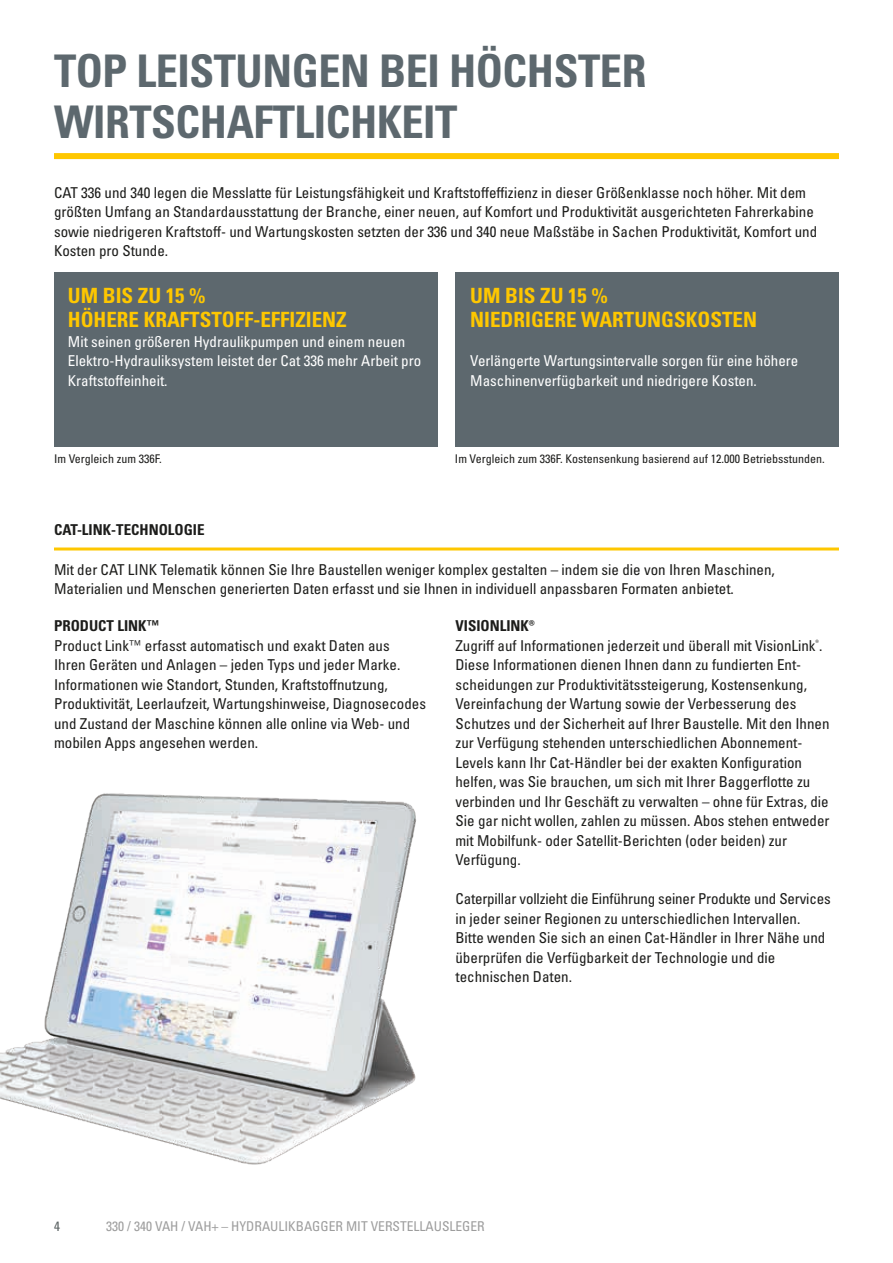
<style>
.page{position:relative;width:893px;height:1263px;background:#fff}
.page>*{position:absolute;margin:0;border:0;box-sizing:border-box;transform-origin:0 0}
.t1{font:700 condensed 45px/51px "Univers LT Pro";letter-spacing:-.01em;color:#5d686e}
.t2{font:700 condensed 21px/24px "Univers LT Pro";color:#fec700}
.t3{font:condensed 15px/19.5px "Univers LT Pro";color:#1d1d1b}
.t4{font:condensed 15px/19.5px "Univers LT Pro";color:#fff}
.t5{font:700 condensed 15px "Univers LT Pro";color:#1d1d1b}
.t6{font:condensed 13.5px "Univers LT Pro";color:#9d9d9d}
.t7{font:condensed 13.5px "Univers LT Pro";color:#5c6364}
.t8{font:condensed 12px "Univers LT Pro";color:#1d1d1b}
.s1{font-weight:700}
</style>
<div class="page">
<div style="left:455px;top:272px;width:384px;height:174px;background:#5d686e"></div>
<hr style="left:54px;top:547px;width:785px;height:3px;background:#fec700">
<img style="left:0;top:793px;width:416px;height:372px">
<div style="left:54px;top:272px;width:383px;height:174px;background:#5d686e"></div>
<div style="left:54px;top:153px;width:785px;height:6px;background:#fec700"></div>
<h1 class="t1" style="left:54px;top:44px;width:594px">TOP LEISTUNGEN BEI HÖCHSTER<br>WIRTSCHAFTLICHKEIT</h1>
<p class="t3" style="left:54px;top:182px;width:765px">CAT 336 und 340 legen die Messlatte für Leistungsfähigkeit und Kraftstoffeffizienz in dieser Größenklasse noch höher. Mit dem größten Umfang an Standardausstattung der Branche, einer neuen, auf Komfort und Produktivität ausgerichteten Fahrerkabine sowie niedrigeren Kraftstoff- und Wartungskosten setzten der 336 und 340 neue Maßstäbe in Sachen Produktivität, Komfort und Kosten pro Stunde.</p>
<h2 class="t2" style="left:68px;top:283px;width:280px">UM BIS ZU 15 %<br>HÖHERE KRAFTSTOFF-EFFIZIENZ</h2>
<p class="t4" style="left:68px;top:331px;width:355px">Mit seinen größeren Hydraulikpumpen und einem neuen<br>Elektro-Hydrauliksystem leistet der Cat 336 mehr Arbeit pro<br>Kraftstoffeinheit.</p>
<h2 class="t2" style="left:470px;top:283px;width:288px">UM BIS ZU 15 %<br>NIEDRIGERE WARTUNGSKOSTEN</h2>
<p class="t4" style="left:470px;top:351px;width:330px">Verlängerte Wartungsintervalle sorgen für eine höhere<br>Maschinenverfügbarkeit und niedrigere Kosten.</p>
<p class="t8" style="left:54px;top:451px;width:109px">Im Vergleich zum 336F.</p>
<p class="t8" style="left:455px;top:451px;width:371px">Im Vergleich zum 336F. Kostensenkung basierend auf 12.000 Betriebsstunden.</p>
<p class="t5" style="left:54px;top:521px;width:152px">CAT-LINK-TECHNOLOGIE</p>
<p class="t3" style="left:54px;top:559px;width:722px">Mit der CAT LINK Telematik können Sie Ihre Baustellen weniger komplex gestalten – indem sie die von Ihren Maschinen,<br>Materialien und Menschen generierten Daten erfasst und sie Ihnen in individuell anpassbaren Formaten anbietet.</p>
<p class="t5" style="left:54px;top:617px;width:107px">PRODUCT LINK™</p>
<p class="t3" style="left:54px;top:635px;width:373px">Product Link™ erfasst automatisch und exakt Daten aus<br>Ihren Geräten und Anlagen – jeden Typs und jeder Marke.<br>Informationen wie Standort, Stunden, Kraftstoffnutzung, Produktivität, Leerlaufzeit, Wartungshinweise, Diagnosecodes und Zustand der Maschine können alle online via Web- und mobilen Apps angesehen werden.</p>
<p class="t3" style="left:455px;top:616px;width:376px"><span class="s1">VISIONLINK®<br></span>Zugriff auf Informationen jederzeit und überall mit VisionLink<sup>®</sup>.<br>Diese Informationen dienen Ihnen dann zu fundierten Ent&shy;scheidungen zur Produktivitätssteigerung, Kostensenkung, Vereinfachung der Wartung sowie der Verbesserung des Schutzes und der Sicherheit auf Ihrer Baustelle. Mit den Ihnen zur Verfügung stehenden unterschiedlichen Abonnement-Levels kann Ihr Cat-Händler bei der exakten Konfiguration helfen, was Sie brauchen, um sich mit Ihrer Baggerflotte zu verbinden und Ihr Geschäft zu verwalten – ohne für Extras, die Sie gar nicht wollen, zahlen zu müssen. Abos stehen entweder mit Mobilfunk- oder Satellit-Berichten (oder beiden) zur Verfügung.</p>
<p class="t3" style="left:455px;top:889px;width:377px">Caterpillar vollzieht die Einführung seiner Produkte und Services in jeder seiner Regionen zu unterschiedlichen Intervallen.<br>Bitte wenden Sie sich an einen Cat-Händler in Ihrer Nähe und überprüfen die Verfügbarkeit der Technologie und die technischen Daten.</p>
<p class="t7" style="left:54px;top:1218px;width:7px">4</p>
<p class="t6" style="left:106px;top:1218px;width:380px">330 / 340 VAH / VAH+ – HYDRAULIKBAGGER MIT VERSTELLAUSLEGER</p>
</div>
